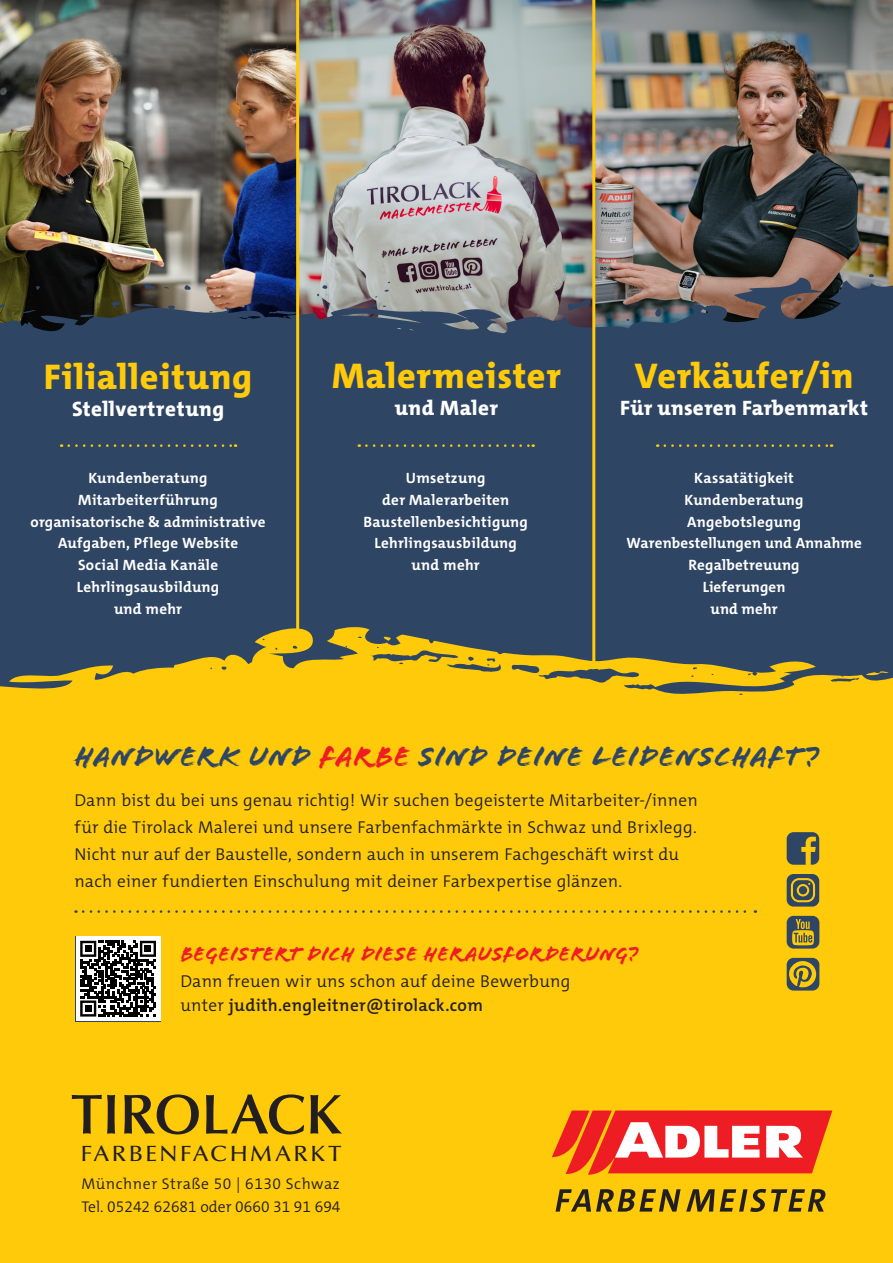
<style>
.page{position:relative;width:893px;height:1263px;background:#feca0a}
.page>*{position:absolute;margin:0;border:0;box-sizing:border-box;transform-origin:0 0}
.t1{font:600 56.55px "Optima LT Std";letter-spacing:-.01em;color:#231f20}
.t2{font:800 36px "The Mix C4 s";letter-spacing:.025em;color:#feca0a}
.t3{font:29.25px "Flood Std";letter-spacing:.025em;color:#2f4564}
.t4{font:500 22.2px "Optima LT Std";letter-spacing:.11em;color:#231f20;scale:1.05 1}
.t5{font:800 21px "The Mix C4 s";letter-spacing:.02em;color:#fff}
.t6{font:21px "Flood Std";letter-spacing:.025em;color:#ee1d23}
.t7{font:300 17.25px/27px "The Mix C4 s";letter-spacing:.015em;color:#231f20}
.t8{font:300 15.6px/23px "The Mix C4 s";letter-spacing:.015em;color:#231f20}
.t9{font:700 15px/21.8px "The Mix C4 s";letter-spacing:.02em;color:#fff;text-align:center}
.s1{color:#ee1d23}
.s2{font-weight:600}
</style>
<div class="page">
<img style="left:0;top:0;width:296px;height:301px">
<img style="left:299px;top:0;width:293px;height:222px">
<img style="left:595px;top:0;width:298px;height:222px">
<svg style="left:143px;top:283px;width:8px;height:7px"></svg>
<svg style="left:0;top:301px;width:151px;height:51px;background:#2a3848"></svg>
<svg style="left:27px;top:322px;width:7px;height:5px"></svg>
<svg style="left:0;top:303px;width:9px;height:13px"></svg>
<svg style="left:21px;top:309px;width:15px;height:4px"></svg>
<svg style="left:134px;top:296px;width:17px;height:11px"></svg>
<svg style="left:35px;top:285px;width:5px;height:5px"></svg>
<svg style="left:80px;top:314px;width:15px;height:4px"></svg>
<svg style="left:110px;top:302px;width:11px;height:7px"></svg>
<svg style="left:0;top:624px;width:134px;height:65px;fill:#2f4564"></svg>
<img style="left:151px;top:222px;width:742px;height:130px">
<svg style="left:868px;top:271px;width:18px;height:7px"></svg>
<svg style="left:463px;top:299px;width:142px;height:53px;background:#4b5467"></svg>
<svg style="left:687px;top:285px;width:4px;height:3px"></svg>
<svg style="left:245px;top:304px;width:6px;height:8px"></svg>
<svg style="left:251px;top:320px;width:5px;height:5px"></svg>
<svg style="left:317px;top:285px;width:11px;height:12px"></svg>
<svg style="left:368px;top:281px;width:23px;height:27px"></svg>
<svg style="left:796px;top:297px;width:6px;height:5px"></svg>
<svg style="left:760px;top:310px;width:4px;height:3px"></svg>
<svg style="left:817px;top:296px;width:5px;height:5px"></svg>
<svg style="left:654px;top:308px;width:8px;height:10px"></svg>
<svg style="left:134px;top:624px;width:759px;height:70px;fill:#2f4564"></svg>
<svg style="left:831px;top:675px;width:28px;height:8px"></svg>
<svg style="left:221px;top:630px;width:6px;height:3px"></svg>
<svg style="left:305px;top:624px;width:16px;height:5px"></svg>
<svg style="left:747px;top:664px;width:16px;height:11px"></svg>
<div style="left:0;top:352px;width:893px;height:272px;background:#2f4564"></div>
<svg style="left:345px;top:504px;width:368px;height:186px"></svg>
<svg style="left:556px;top:1189px;width:269px;height:23px"></svg>
<svg style="left:552px;top:1110px;width:280px;height:65px;background:#f36750"></svg>
<hr style="left:296px;top:0;width:3px;height:640px;background:#feca0a">
<hr style="left:592px;top:0;width:3px;height:664px;background:#feca0a">
<div style="left:583px;top:653px;width:9px;height:5px;background:#2f4564"></div>
<svg style="left:69px;top:444px;width:167px;height:3px"></svg>
<svg style="left:366px;top:383px;width:466px;height:112px"></svg>
<svg style="left:83px;top:910px;width:664px;height:3px"></svg>
<svg style="left:787px;top:832px;width:32px;height:33px"></svg>
<svg style="left:787px;top:874px;width:32px;height:32px"></svg>
<svg style="left:787px;top:916px;width:32px;height:32px"></svg>
<svg style="left:787px;top:958px;width:32px;height:32px"></svg>
<div style="left:76px;top:936px;width:85px;height:85px;background:#fff"></div>
<svg style="left:80px;top:941px;width:76px;height:75px"></svg>
<div style="left:85px;top:945px;width:7px;height:7px;background:#000"></div>
<div style="left:144px;top:945px;width:7px;height:7px;background:#000"></div>
<div style="left:85px;top:1005px;width:7px;height:7px;background:#000"></div>
<h2 class="t2" style="left:44px;top:353px;width:210px">Filialleitung</h2>
<p class="t5" style="left:72px;top:395px;width:154px">Stellvertretung</p>
<h2 class="t2" style="left:332px;top:353px;width:230px">Malermeister</h2>
<p class="t5" style="left:395px;top:395px;width:105px">und Maler</p>
<h2 class="t2" style="left:635px;top:353px;width:220px">Verkäufer/in</h2>
<p class="t5" style="left:620px;top:395px;width:249px">Für unseren Farbenmarkt</p>
<p class="t9" style="left:31px;top:467px;width:237px">Kundenberatung<br>Mitarbeiterführung organisatorische &amp; administrative<br>Aufgaben, Pflege Website<br>Social Media Kanäle<br>Lehrlingsausbildung<br>und mehr</p>
<p class="t9" style="left:363px;top:467px;width:166px">Umsetzung<br>der Malerarbeiten<br>Baustellenbesichtigung<br>Lehrlingsausbildung und mehr</p>
<p class="t9" style="left:626px;top:467px;width:237px">Kassatätigkeit<br>Kundenberatung<br>Angebotslegung<br>Warenbestellungen und Annahme<br>Regalbetreuung<br>Lieferungen<br>und mehr</p>
<h3 class="t3" style="left:74px;top:740px;width:746px">Handwerk und <span class="s1">Farbe</span> sind deine Leidenschaft?</h3>
<p class="t7" style="left:74px;top:787px;width:625px">Dann bist du bei uns genau richtig! Wir suchen begeisterte Mitarbeiter-/innen für die Tirolack Malerei und unsere Farbenfachmärkte in Schwaz und Brixlegg.<br>Nicht nur auf der Baustelle, sondern auch in unserem Fachgeschäft wirst du nach einer fundierten Einschulung mit deiner Farbexpertise glänzen.</p>
<p class="t6" style="left:180px;top:942px;width:459px">Begeistert dich diese Her ausforderung?</p>
<p class="t7" style="left:180px;top:969px;width:392px;line-height:24px">Dann freuen wir uns schon auf deine Bewerbung unter <span class="s2">judith.engleitner@tirolack.com</span></p>
<h1 class="t1" style="left:71px;top:1082px;width:273px">TIROLACK</h1>
<p class="t4" style="left:81px;top:1141px;width:250px">FARBENFACHMARKT</p>
<p class="t8" style="left:81px;top:1172px;width:261px">Münchner Straße 50 | 6130 Schwaz<br>Tel. 05242 62681 oder 0660 31 91 694</p>
</div>
